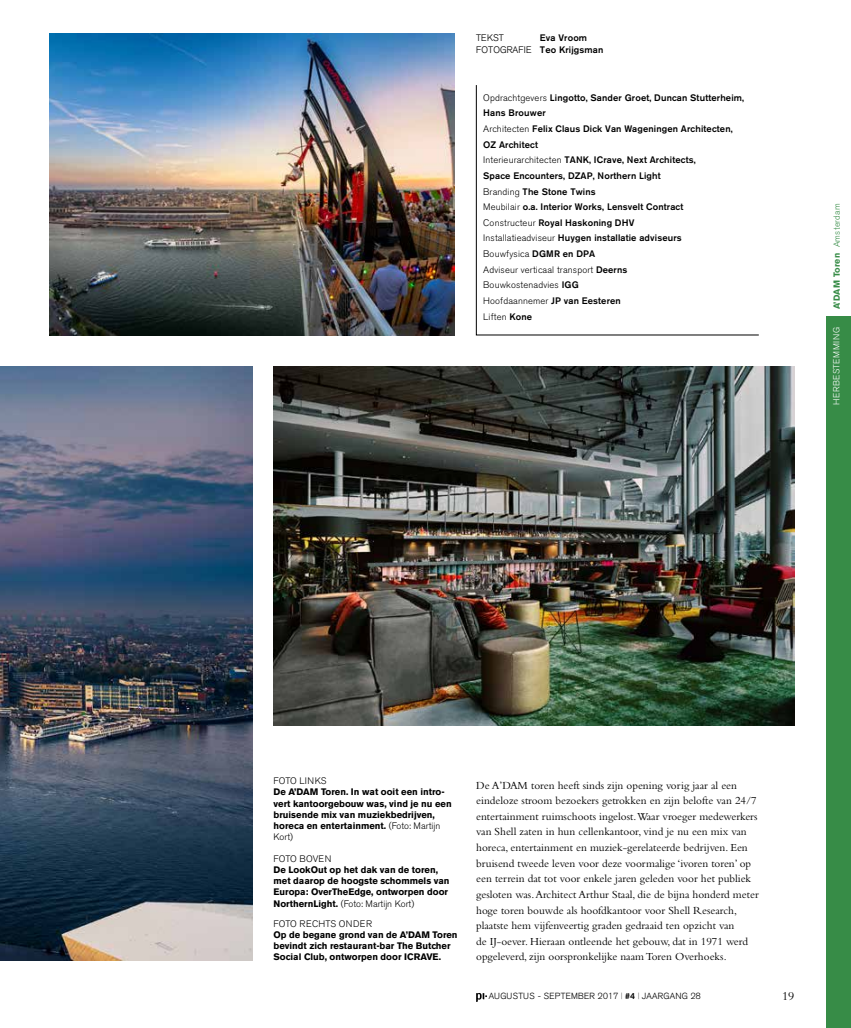
<style>
.page{position:relative;width:851px;height:1028px;background:#fff}
.page>*{position:absolute;margin:0;border:0;box-sizing:border-box;transform-origin:0 0}
.t1{font:12.5px "Bembo";color:#000}
.t2{font:11.25px/15.6px "Bembo";color:#000}
.t3{font:500 9.38px/15.6px "Akzidenz Grotesk BE";letter-spacing:.015em;color:#000}
.t4{font:700 9.38px/11.2px "Akzidenz Grotesk BE";color:#000}
.t5{font:300 9.38px "Akzidenz Grotesk BE";letter-spacing:.015em;color:#000}
.t6{font:300 9.38px "Akzidenz Grotesk BE";letter-spacing:-.005em;color:#000}
.t7{font:300 9.38px "Akzidenz Grotesk";letter-spacing:.015em;color:#000}
.t8{font:300 8.75px "Akzidenz Grotesk";letter-spacing:.03em;color:#000}
.t9{font:700 8.75px "Akzidenz Grotesk BE";letter-spacing:.03em;color:#378c47}
.t10{font:300 8.75px "Akzidenz Grotesk BE";letter-spacing:.07em;color:#fff}
.s1{font-family:"Akzidenz Grotesk";font-weight:300}
.s2{font-weight:300}
.s3{font-weight:700}
</style>
<div class="page">
<div style="left:825px;top:316px;width:25px;height:712px;background:#378c47"></div>
<svg style="left:476px;top:993px;width:11px;height:9px"></svg>
<img style="left:0;top:366px;width:252px;height:594px">
<svg style="left:476px;top:85px;width:283px;height:250px"></svg>
<img style="left:50px;top:34px;width:405px;height:301px">
<img style="left:273px;top:366px;width:521px;height:360px">
<p class="t7" style="left:476px;top:32px;width:29px">TEKST</p>
<p class="t3" style="left:476px;top:31px;width:129px;line-height:12.5px;text-indent:64px">Eva Vroom<br><span class="s1">FOTOGRAFIE</span> Teo Krijgsman</p>
<p class="t3" style="left:483px;top:90px;width:262px"><span class="s2">Opdrachtgevers</span> Lingotto, Sander Groet, Duncan Stutterheim, Hans Brouwer<br><span class="s2">Architecten</span> Felix Claus Dick Van Wageningen Architecten, OZ Architect<br><span class="s2">Interieurarchitecten</span> TANK, ICrave, Next Architects,<br>Space Encounters, DZAP, Northern Light<br><span class="s2">Branding</span> The Stone Twins<br><span class="s2">Meubilair</span> o.a. Interior Works, Lensvelt Contract<br><span class="s2">Constructeur</span> Royal Haskoning DHV<br><span class="s2">Installatieadviseur</span> Huygen installatie adviseurs<br><span class="s2">Bouwfysica</span> DGMR en DPA<br><span class="s2">Adviseur verticaal transport</span> Deerns<br><span class="s2">Bouwkostenadvies</span> IGG<br><span class="s2">Hoofdaannemer</span> JP van Eesteren<br><span class="s2">Liften</span> Kone</p>
<p class="t9" style="left:831px;top:309px;width:107px;rotate:-90deg">A’DAM Toren <span class="s2">Amsterdam</span></p>
<p class="t10" style="left:831px;top:405px;width:80px;rotate:-90deg">HERBESTEMMING</p>
<p class="t6" style="left:273px;top:775px;width:55px">FOTO LINKS</p>
<p class="t4" style="left:273px;top:786px;width:180px">De A’DAM Toren. In wat ooit een intro&shy;vert kantoorgebouw was, vind je nu een bruisende mix van muziekbedrijven, horeca en entertainment. <span class="s2">(Foto: Martijn<br>Kort)</span></p>
<p class="t5" style="left:273px;top:853px;width:59px">FOTO BOVEN</p>
<p class="t4" style="left:273px;top:864px;width:177px">De LookOut op het dak van de toren, met daarop de hoogste schommels van Europa: OverTheEdge, ontworpen door NorthernLight. <span class="s2">(Foto: Martijn Kort)</span></p>
<p class="t5" style="left:273px;top:918px;width:100px">FOTO RECHTS ONDER</p>
<p class="t4" style="left:273px;top:929px;width:185px">Op de begane grond van de A’DAM Toren bevindt zich restaurant-bar The Butcher<br>Social Club, ontworpen door ICRAVE.</p>
<p class="t2" style="left:476px;top:777px;width:284px">De A’DAM toren heeft sinds zijn opening vorig jaar al een eindeloze stroom bezoekers getrokken en zijn belofte van 24/7 entertainment ruimschoots ingelost.Waar vroeger medewerkers van Shell zaten in hun cellenkantoor, vind je nu een mix van horeca, entertainment en muziek-gerelateerde bedrijven. Een bruisend tweede leven voor deze voormalige ‘ivoren toren’ op een terrein dat tot voor enkele jaren geleden voor het publiek gesloten was. Architect Arthur Staal, die de bijna honderd meter hoge toren bouwde als hoofdkantoor voor Shell Research, plaatste hem vijfenveertig graden gedraaid ten opzicht van<br>de IJ-oever. Hieraan ontleende het gebouw, dat in 1971 werd opgeleverd, zijn oorspronkelijke naam Toren Overhoeks.</p>
<p class="t8" style="left:488px;top:991px;width:213px">AUGUSTUS - SEPTEMBER 2017 | <span class="s3">#4</span> | JAARGANG 28</p>
<p class="t1" style="left:781px;top:988px;width:14px">19</p>
</div>
